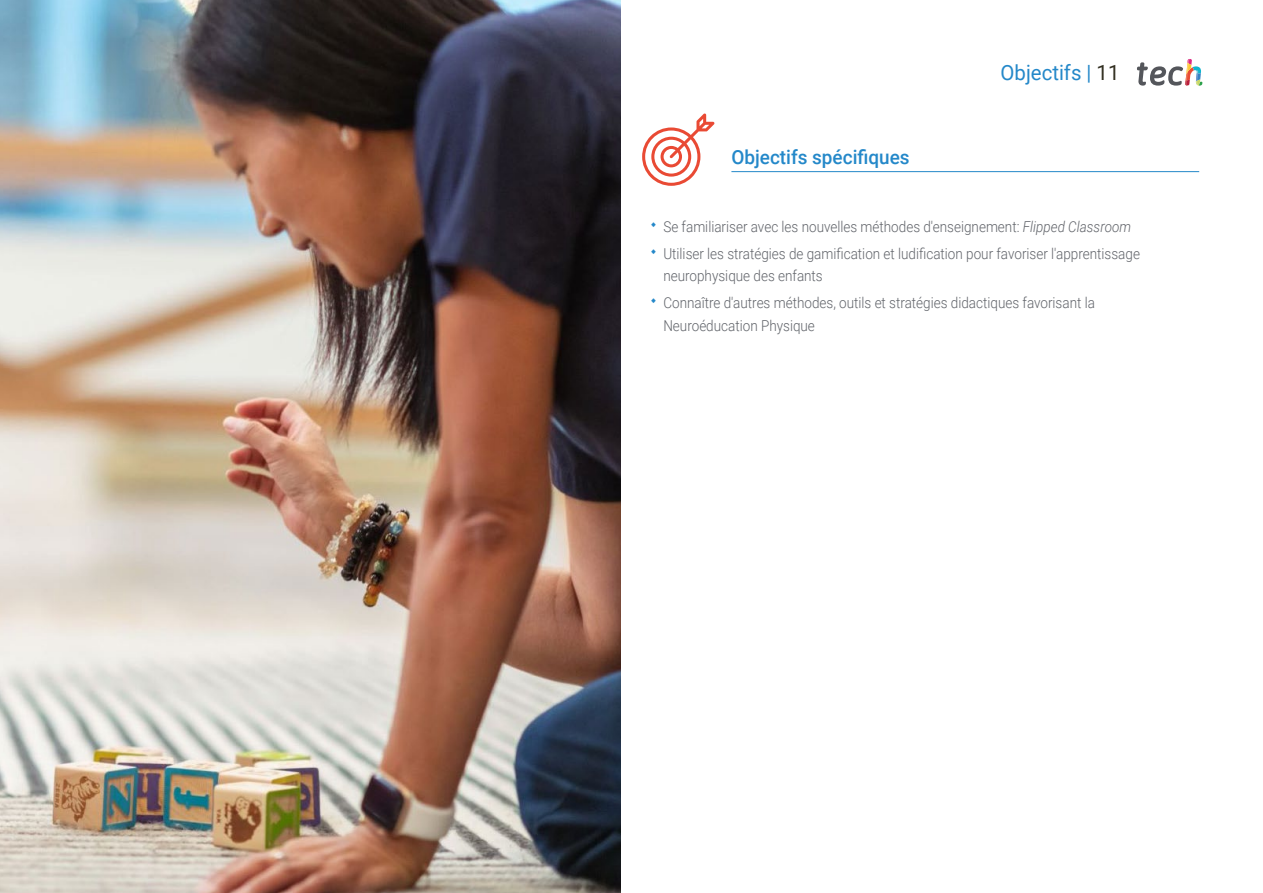
<style>
.page{position:relative;width:1263px;height:893px;background:#fff}
.page>*{position:absolute;margin:0;border:0;box-sizing:border-box;transform-origin:0 0}
.t1{font:21px "Roboto";color:#2488c9}
.t2{font:500 19.5px "Roboto";color:#2488c9}
.t3{font:300 15px/26.7px "Roboto";color:#61646a;scale:.9 1}
.s1{color:#312e20}
.s2{font-style:italic}
</style>
<div class="page">
<svg style="left:1137px;top:59px;width:65px;height:27px"></svg>
<img style="left:0;top:0;width:621px;height:893px">
<hr style="left:731px;top:171px;width:468px;height:1px;background:#2488c9">
<svg style="left:642px;top:113px;width:72px;height:73px"></svg>
<h2 class="t2" style="left:731px;top:144px;width:180px">Objectifs spécifiques</h2>
<h1 class="t1" style="left:1000px;top:57px;width:120px">Objectifs | <span class="s1">11</span></h1>
<p class="t3" style="left:663px;top:213px;width:531px">Se familiariser avec les nouvelles méthodes d'enseignement: <span class="s2">Flipped Classroom<br></span>Utiliser les stratégies de gamification et ludification pour favoriser l'apprentissage</p>
<p class="t3" style="left:663px;top:262px;width:481px">neurophysique des enfants<br>Connaître d'autres méthodes, outils et stratégies didactiques favorisant la</p>
<p class="t3" style="left:663px;top:311px;width:170px">Neuroéducation Physique</p>
</div>
